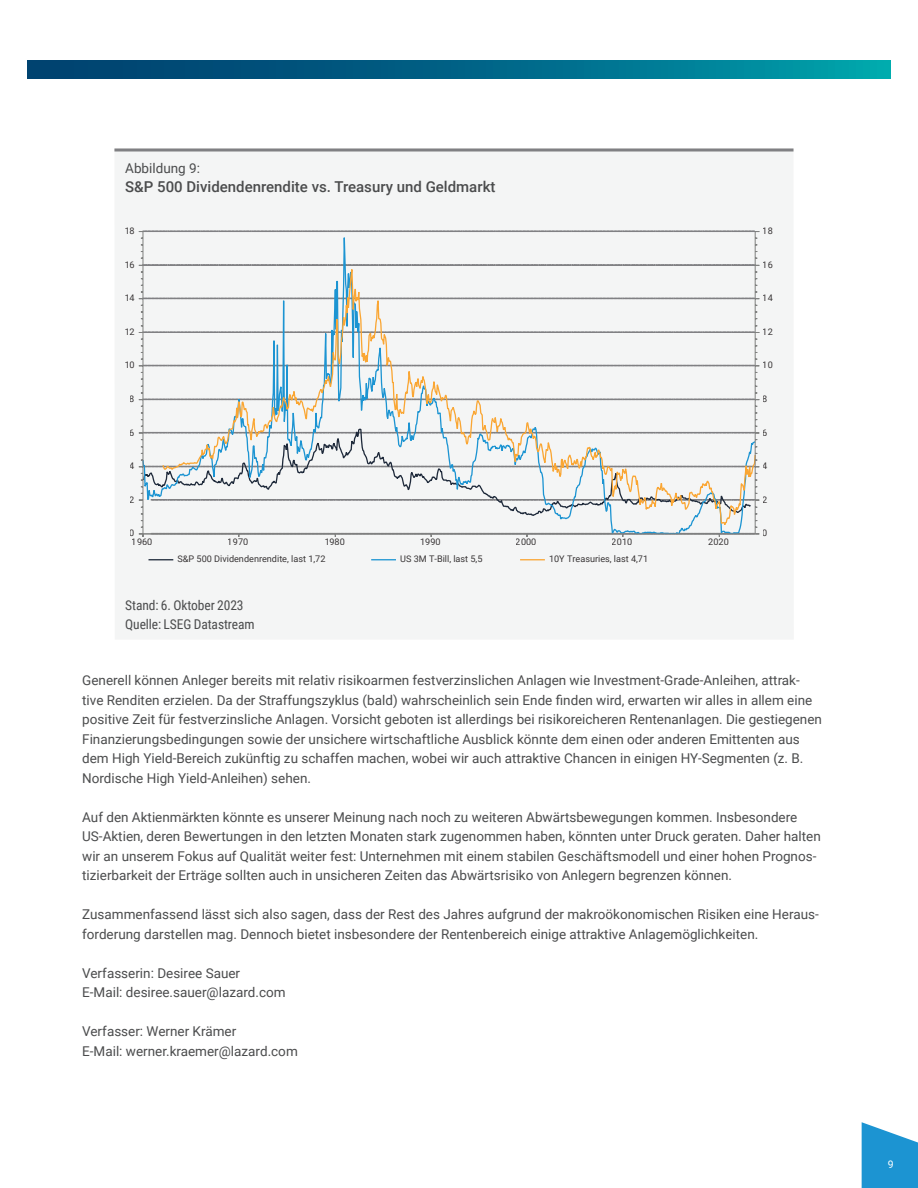
<style>
.page{position:relative;width:918px;height:1188px;background:#fff}
.page>*{position:absolute;margin:0;border:0;box-sizing:border-box;transform-origin:0 0}
.t1{font:500 15px "Roboto";color:#4b4c4d}
.t2{font:13.5px/19.5px "Roboto";color:#4b4c4d}
.t3{font:13.5px/19.2px "Roboto Condensed";letter-spacing:-.005em;color:#4b4c4d}
.t4{font:10.5px "Roboto";color:#fff}
.t5{font:9.15px "Roboto";color:#231f20}
</style>
<div class="page">
<svg style="left:862px;top:1122px;width:56px;height:66px"></svg>
<div style="left:0;top:60px;width:891px;height:19px;background:linear-gradient(to right,#003368,#009ca9)"></div>
<div style="left:0;top:0;width:27px;height:1188px;background:#fff"></div>
<div style="left:114px;top:148px;width:680px;height:492px;background:#f4f5f5"></div>
<svg style="left:114px;top:148px;width:680px;height:4px;fill:#b9babb"></svg>
<svg style="left:161px;top:253px;width:594px;height:274px"></svg>
<hr style="left:755px;top:232px;width:1px;height:302px;background:#808180">
<svg style="left:139px;top:231px;width:620px;height:1px"></svg>
<svg style="left:139px;top:265px;width:620px;height:1px"></svg>
<svg style="left:139px;top:292px;width:620px;height:14px"></svg>
<svg style="left:139px;top:326px;width:620px;height:7px"></svg>
<svg style="left:139px;top:359px;width:620px;height:14px"></svg>
<svg style="left:139px;top:393px;width:620px;height:7px"></svg>
<svg style="left:139px;top:426px;width:620px;height:14px"></svg>
<svg style="left:139px;top:460px;width:620px;height:14px"></svg>
<svg style="left:139px;top:500px;width:620px;height:1px"></svg>
<svg style="left:139px;top:527px;width:620px;height:10px"></svg>
<hr style="left:143px;top:232px;width:1px;height:302px;background:#808180">
<svg style="left:148px;top:559px;width:25px;height:1px"></svg>
<svg style="left:371px;top:559px;width:25px;height:1px"></svg>
<svg style="left:520px;top:559px;width:25px;height:1px"></svg>
<p class="t2" style="left:125px;top:158px;width:76px">Abbildung 9:</p>
<p class="t1" style="left:125px;top:176px;width:372px">S&amp;P 500 Dividendenrendite vs. Treasury und Geldmarkt</p>
<p class="t5" style="left:124px;top:224px;width:12px">18</p>
<p class="t5" style="left:763px;top:224px;width:12px">18</p>
<p class="t5" style="left:124px;top:258px;width:12px">16</p>
<p class="t5" style="left:763px;top:258px;width:12px">16</p>
<p class="t5" style="left:124px;top:292px;width:12px">14</p>
<p class="t5" style="left:763px;top:292px;width:12px">14</p>
<p class="t5" style="left:124px;top:325px;width:12px">12</p>
<p class="t5" style="left:763px;top:325px;width:12px">12</p>
<p class="t5" style="left:124px;top:359px;width:12px">10</p>
<p class="t5" style="left:763px;top:359px;width:12px">10</p>
<p class="t5" style="left:130px;top:393px;width:7px">8</p>
<p class="t5" style="left:763px;top:393px;width:7px">8</p>
<p class="t5" style="left:130px;top:426px;width:7px">6</p>
<p class="t5" style="left:763px;top:426px;width:7px">6</p>
<p class="t5" style="left:130px;top:460px;width:7px">4</p>
<p class="t5" style="left:763px;top:460px;width:7px">4</p>
<p class="t5" style="left:130px;top:493px;width:7px">2</p>
<p class="t5" style="left:763px;top:493px;width:7px">2</p>
<p class="t5" style="left:130px;top:527px;width:7px">0</p>
<p class="t5" style="left:132px;top:535px;width:22px">1960</p>
<p class="t5" style="left:228px;top:535px;width:22px">1970</p>
<p class="t5" style="left:324px;top:535px;width:22px">1980</p>
<p class="t5" style="left:420px;top:535px;width:22px">1990</p>
<p class="t5" style="left:516px;top:535px;width:22px">2000</p>
<p class="t5" style="left:612px;top:535px;width:22px">2010</p>
<p class="t5" style="left:708px;top:535px;width:22px">2020</p>
<p class="t5" style="left:763px;top:527px;width:7px">0</p>
<p class="t5" style="left:177px;top:552px;width:150px">S&amp;P 500 Dividendenrendite, last 1,72</p>
<p class="t5" style="left:400px;top:552px;width:84px">US 3M T-Bill, last 5,5</p>
<p class="t5" style="left:549px;top:552px;width:101px">10Y Treasuries, last 4,71</p>
<p class="t3" style="left:125px;top:595px;width:131px">Stand: 6. Oktober 2023<br>Quelle: LSEG Datastream</p>
<p class="t2" style="left:82px;top:670px;width:741px">Generell können Anleger bereits mit relativ risikoarmen festverzinslichen Anlagen wie Investment-Grade-Anleihen, attrak&shy;tive Renditen erzielen. Da der Straffungszyklus (bald) wahrscheinlich sein Ende finden wird, erwarten wir alles in allem eine positive Zeit für festverzinsliche Anlagen. Vorsicht geboten ist allerdings bei risikoreicheren Rentenanlagen. Die gestiegenen Finanzierungsbedingungen sowie der unsichere wirtschaftliche Ausblick könnte dem einen oder anderen Emittenten aus dem High Yield-Bereich zukünftig zu schaffen machen, wobei wir auch attraktive Chancen in einigen HY-Segmenten (z. B.<br>Nordische High Yield-Anleihen) sehen.</p>
<p class="t2" style="left:82px;top:807px;width:740px">Auf den Aktienmärkten könnte es unserer Meinung nach noch zu weiteren Abwärtsbewegungen kommen. Insbesondere US-Aktien, deren Bewertungen in den letzten Monaten stark zugenommen haben, könnten unter Druck geraten. Daher halten wir an unserem Fokus auf Qualität weiter fest: Unternehmen mit einem stabilen Geschäftsmodell und einer hohen Prognos&shy;tizierbarkeit der Erträge sollten auch in unsicheren Zeiten das Abwärtsrisiko von Anlegern begrenzen können.</p>
<p class="t2" style="left:82px;top:904px;width:738px">Zusammenfassend lässt sich also sagen, dass der Rest des Jahres aufgrund der makroökonomischen Risiken eine Heraus&shy;forderung darstellen mag. Dennoch bietet insbesondere der Rentenbereich einige attraktive Anlagemöglichkeiten.</p>
<p class="t2" style="left:82px;top:963px;width:205px">Verfasserin: Desiree Sauer<br>E-Mail: desiree.sauer@lazard.com</p>
<p class="t2" style="left:82px;top:1021px;width:217px">Verfasser: Werner Krämer<br>E-Mail: werner.kraemer@lazard.com</p>
<p class="t4" style="left:888px;top:1157px;width:7px">9</p>
</div>
